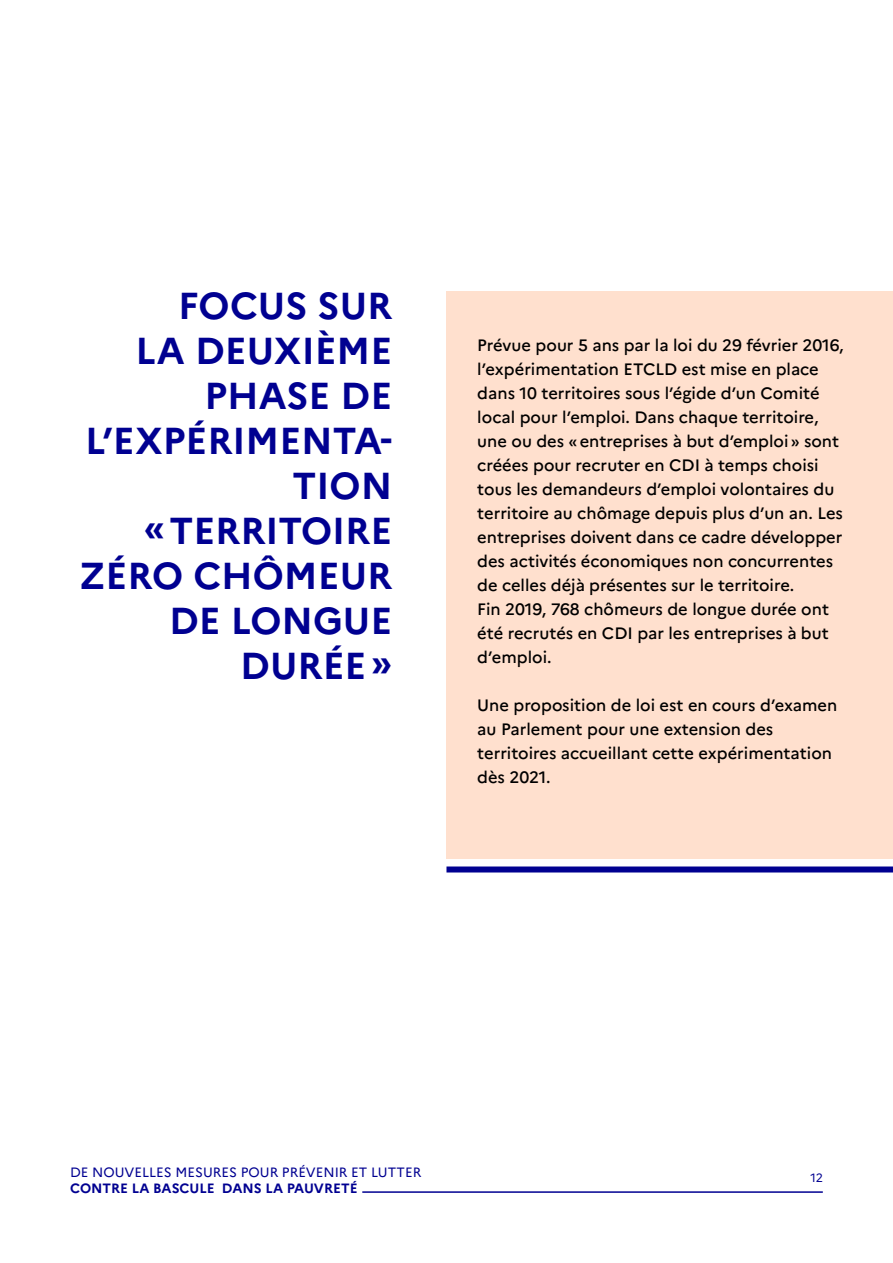
<style>
.page{position:relative;width:893px;height:1263px;background:#fff}
.page>*{position:absolute;margin:0;border:0;box-sizing:border-box;transform-origin:0 0}
.t1{font:700 37.5px/45px "Marianne";color:#000091;text-align:right}
.t2{font:500 16.5px/24px "Marianne";color:#000}
.t3{font:13.5px "Marianne";color:#000091}
.t4{font:700 13.5px "Marianne";color:#000091}
.t5{font:12px "Marianne";color:#000091}
</style>
<div class="page">
<hr style="left:362px;top:1191px;width:461px;height:2px;background:#000091">
<div style="left:446px;top:291px;width:447px;height:568px;background:#ffe0ce"></div>
<div style="left:446px;top:866px;width:447px;height:6px;background:#000091"></div>
<p class="t1" style="left:85px;top:283px;width:309px">FOCUS SUR<br>LA DEUXIÈME<br>PHASE DE<br>L’EXPÉRIMENTA-<br>TION</p>
<p class="t1" style="left:79px;top:508px;width:314px">«TERRITOIRE<br>ZÉRO CHÔMEUR<br>DE LONGUE<br>DURÉE»</p>
<p class="t2" style="left:477px;top:333px;width:368px">Prévue pour 5 ans par la loi du 29 février 2016, l’expérimentation ETCLD est mise en place dans 10 territoires sous l’égide d’un Comité local pour l’emploi. Dans chaque territoire, une ou des «entreprises à but d’emploi» sont créées pour recruter en CDI à temps choisi tous les demandeurs d’emploi volontaires du territoire au chômage depuis plus d’un an. Les entreprises doivent dans ce cadre développer des activités économiques non concurrentes de celles déjà présentes sur le territoire.</p>
<p class="t2" style="left:477px;top:597px;width:353px;text-align:justify">Fin 2019, 768 chômeurs de longue durée ont été recrutés en CDI par les entreprises à but d’emploi.</p>
<p class="t2" style="left:477px;top:693px;width:361px">Une proposition de loi est en cours d’examen au Parlement pour une extension des territoires accueillant cette expérimentation dès 2021.</p>
<p class="t3" style="left:70px;top:1163px;width:353px">DE NOUVELLES MESURES POUR PRÉVENIR ET LUTTER</p>
<p class="t4" style="left:70px;top:1180px;width:289px">CONTRE LA BASCULE DANS LA PAUVRETÉ</p>
<p class="t5" style="left:810px;top:1170px;width:14px">12</p>
</div>
